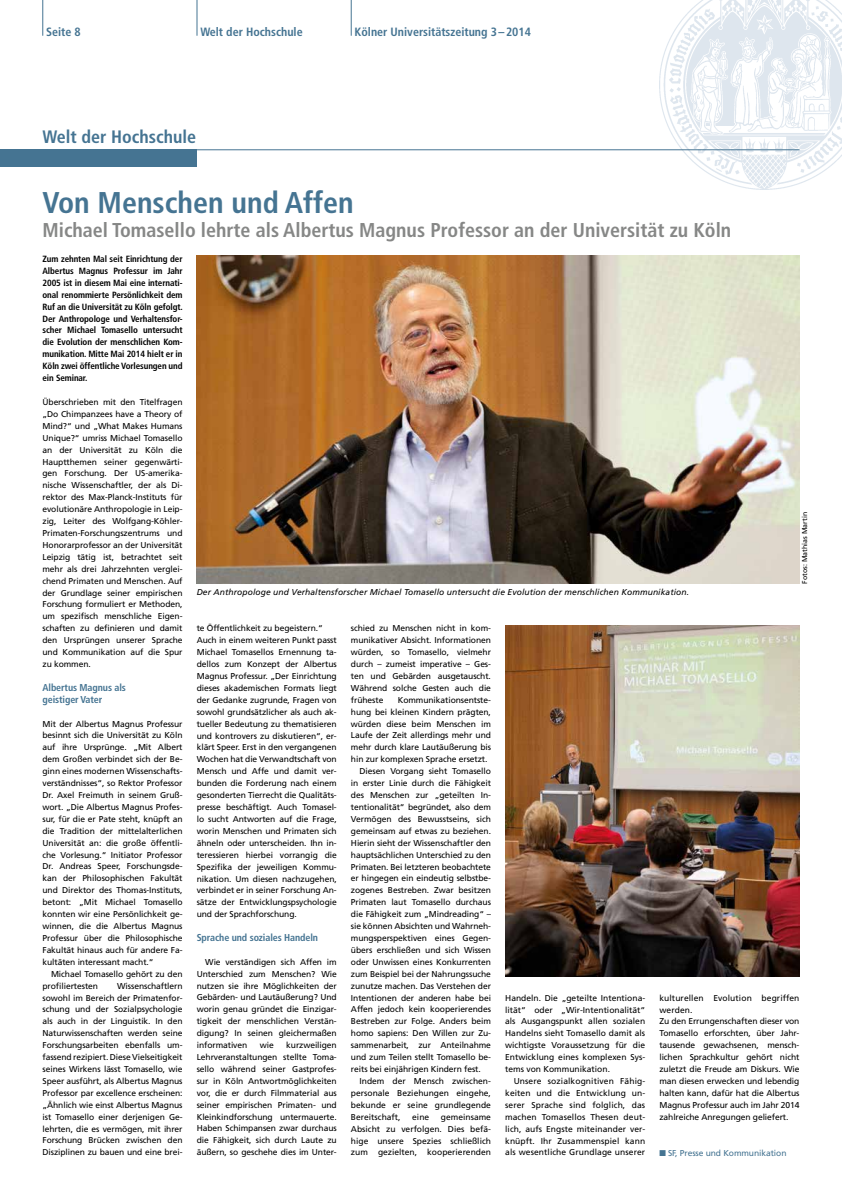
<style>
.page{position:relative;width:842px;height:1191px;background:#fff}
.page>*{position:absolute;margin:0;border:0;box-sizing:border-box;transform-origin:0 0}
.t1{font:700 condensed 30px "Frutiger";color:#457492}
.t2{font:700 condensed 20px "Frutiger";color:#868786}
.t3{font:700 condensed 18px "Frutiger";color:#457492}
.t4{font:700 condensed 12px "Frutiger";color:#457492}
.t5{font:700 condensed 10px/11.9px "Frutiger";letter-spacing:-.01em;color:#457492}
.t6{font:700 condensed 9px/11.9px "Frutiger";letter-spacing:-.01em;color:#000;text-align:justify}
.t7{font:8.5px/11.9px "Frutiger";letter-spacing:-.01em;color:#000;text-align:justify}
.t8{font:italic 8.5px "Frutiger";letter-spacing:.01em;color:#000}
.t9{font:8.5px "Frutiger";letter-spacing:-.01em;color:#457492}
.t10{font:7px "Frutiger";color:#000}
</style>
<div class="page">
<img style="left:659px;top:0;width:183px;height:189px">
<hr style="left:43px;top:0;width:1px;height:36px;background:#457492">
<hr style="left:197px;top:0;width:1px;height:36px;background:#457492">
<hr style="left:351px;top:0;width:1px;height:36px;background:#457492">
<div style="left:0;top:149px;width:197px;height:18px;background:#457492"></div>
<hr style="left:0;top:149px;width:799px;height:1px;background:#457492">
<img style="left:197px;top:255px;width:602px;height:328px">
<img style="left:505px;top:625px;width:294px;height:351px">
<h3 class="t4" style="left:46px;top:24px;width:36px">Seite 8</h3>
<h3 class="t4" style="left:200px;top:24px;width:104px">Welt der Hochschule</h3>
<h3 class="t4" style="left:355px;top:24px;width:178px">Kölner Universitätszeitung 3–2014</h3>
<h3 class="t3" style="left:43px;top:126px;width:155px">Welt der Hochschule</h3>
<h1 class="t1" style="left:43px;top:185px;width:313px">Von Menschen und Affen</h1>
<h2 class="t2" style="left:43px;top:218px;width:690px">Michael Tomasello lehrte als Albertus Magnus Professor an der Universität zu Köln</h2>
<p class="t6" style="left:43px;top:253px;width:142px">Zum zehnten Mal seit Einrichtung der Albertus Magnus Professur im Jahr 2005 ist in diesem Mai eine internati&shy;onal renommierte Persönlichkeit dem Ruf an die Universität zu Köln gefolgt.<br>Der Anthropologe und Verhaltensfor&shy;scher Michael Tomasello untersucht die Evolution der menschlichen Kom&shy;munikation. Mitte Mai 2014 hielt er in Köln zwei öffentliche Vorlesungen und ein Seminar.</p>
<p class="t7" style="left:43px;top:396px;width:142px">Überschrieben mit den Titelfragen „Do Chimpanzees have a Theory of Mind?“ und „What Makes Humans Unique?“ umriss Michael Tomasello an der Universität zu Köln die Hauptthemen seiner gegenwärti&shy;gen Forschung. Der US-amerika&shy;nische Wissenschaftler, der als Di&shy;rektor des Max-Planck-Instituts für evolutionäre Anthropologie in Leip&shy;zig, Leiter des Wolfgang-Köhler-Primaten-Forschungszentrums und Honorarprofessor an der Universität Leipzig tätig ist, betrachtet seit mehr als drei Jahrzehnten verglei&shy;chend Primaten und Menschen. Auf der Grundlage seiner empirischen Forschung formuliert er Methoden, um spezifisch menschliche Eigen&shy;schaften zu definieren und damit den Ursprüngen unserer Sprache und Kommunikation auf die Spur zu kommen.</p>
<p class="t5" style="left:43px;top:681px;width:85px">Albertus Magnus als geistiger Vater</p>
<p class="t7" style="left:43px;top:717px;width:142px">Mit der Albertus Magnus Professur besinnt sich die Universität zu Köln auf ihre Ursprünge. „Mit Albert dem Großen verbindet sich der Be&shy;ginn eines modernen Wissenschafts&shy;verständnisses“, so Rektor Professor Dr. Axel Freimuth in seinem Gruß&shy;wort. „Die Albertus Magnus Profes&shy;sur, für die er Pate steht, knüpft an die Tradition der mittelalterlichen Universität an: die große öffentli&shy;che Vorlesung.“ Initiator Professor Dr. Andreas Speer, Forschungsde&shy;kan der Philosophischen Fakultät und Direktor des Thomas-Instituts, betont: „Mit Michael Tomasello konnten wir eine Persönlichkeit ge&shy;winnen, die die Albertus Magnus Professur über die Philosophische Fakultät hinaus auch für andere Fa&shy;kultäten interessant macht.“</p>
<p class="t7" style="left:43px;top:967px;width:142px;text-indent:8px">Michael Tomasello gehört zu den profiliertesten</p>
<p class="t10" style="left:800px;top:583px;width:73px;rotate:-90deg">Fotos: Mathias Martin</p>
<p class="t8" style="left:197px;top:587px;width:494px">Der Anthropologe und Verhaltensforscher Michael Tomasello untersucht die Evolution der menschlichen Kommunikation.</p>
<p class="t7" style="left:197px;top:622px;width:142px;text-align:left">te Öffentlichkeit zu begeistern.“ Auch in einem weiteren Punkt passt Michael Tomasellos Ernennung ta&shy;dellos zum Konzept der Albertus Magnus Professur. „Der Einrichtung dieses akademischen Formats liegt der Gedanke zugrunde, Fragen von sowohl grundsätzlicher als auch ak&shy;tueller Bedeutung zu thematisieren und kontrovers zu diskutieren“, er&shy;klärt Speer. Erst in den vergangenen Wochen hat die Verwandtschaft von Mensch und Affe und damit ver&shy;bunden die Forderung nach einem gesonderten Tierrecht die Qualitäts&shy;presse beschäftigt. Auch Tomasel&shy;lo sucht Antworten auf die Frage, worin Menschen und Primaten sich ähneln oder unterscheiden. Ihn in&shy;teressieren hierbei vorrangig die Spezifika der jeweiligen Kommu&shy;nikation. Um diesen nachzugehen, verbindet er in seiner Forschung An&shy;sätze der Entwicklungspsychologie und der Sprachforschung.</p>
<p class="t5" style="left:197px;top:931px;width:123px">Sprache und soziales Handeln</p>
<p class="t7" style="left:197px;top:955px;width:142px;text-indent:8px">Wie verständigen sich Affen im Unterschied zum Menschen? Wie nutzen sie ihre Möglichkeiten der Gebärden- und Lautäußerung? Und worin genau gründet die Einzigar&shy;tigkeit der menschlichen Verstän&shy;digung? In seinen gleichermaßen informativen</p>
<p class="t7" style="left:351px;top:622px;width:142px">schied zu Menschen nicht in kom&shy;munikativer Absicht. Informationen würden, so Tomasello, vielmehr durch – zumeist imperative – Ges&shy;ten und Gebärden ausgetauscht.<br>Während solche Gesten auch die früheste</p>
<p class="t7" style="left:398px;top:694px;width:95px">Kommunikationsentste-</p>
<p class="t7" style="left:351px;top:705px;width:142px">hung bei kleinen Kindern prägten,</p>
<p class="t7" style="left:351px;top:717px;width:142px">würden diese beim Menschen im</p>
<p class="t7" style="left:351px;top:729px;width:142px">Laufe der Zeit allerdings mehr und</p>
<p class="t7" style="left:351px;top:741px;width:142px">mehr durch klare Lautäußerung bis</p>
<p class="t7" style="left:351px;top:753px;width:138px">hin zur komplexen Sprache ersetzt.</p>
<p class="t7" style="left:359px;top:765px;width:133px">Diesen Vorgang sieht Tomasello</p>
<p class="t7" style="left:351px;top:777px;width:142px">in erster Linie durch die Fähigkeit</p>
<p class="t7" style="left:351px;top:789px;width:142px">des Menschen zur „geteilten In-</p>
<p class="t7" style="left:351px;top:801px;width:142px">tentionalität“ begründet, also dem</p>
<p class="t7" style="left:351px;top:813px;width:142px">Vermögen des Bewusstseins, sich</p>
<p class="t7" style="left:351px;top:824px;width:142px">gemeinsam auf etwas zu beziehen.</p>
<p class="t7" style="left:351px;top:836px;width:142px">Hierin sieht der Wissenschaftler den</p>
<p class="t7" style="left:351px;top:848px;width:142px">hauptsächlichen Unterschied zu den</p>
<p class="t7" style="left:351px;top:860px;width:142px">Primaten. Bei letzteren beobachtete</p>
<p class="t7" style="left:351px;top:872px;width:142px">er hingegen ein eindeutig selbstbe-</p>
<p class="t7" style="left:351px;top:884px;width:142px">zogenes Bestreben. Zwar besitzen</p>
<p class="t7" style="left:351px;top:896px;width:142px">Primaten laut Tomasello durchaus</p>
<p class="t7" style="left:351px;top:908px;width:142px">die Fähigkeit zum „Mindreading“ –</p>
<p class="t7" style="left:351px;top:920px;width:142px">sie können Absichten und Wahrneh-</p>
<p class="t7" style="left:351px;top:932px;width:142px">mungsperspektiven eines Gegen-</p>
<p class="t7" style="left:351px;top:944px;width:142px">übers erschließen und sich Wissen</p>
<p class="t7" style="left:351px;top:955px;width:142px">oder Unwissen eines Konkurrenten</p>
<p class="t7" style="left:351px;top:967px;width:142px">zum Beispiel bei der Nahrungssuche</p>
<p class="t7" style="left:351px;top:979px;width:142px">zunutze machen. Das Verstehen der</p>
<p class="t7" style="left:351px;top:991px;width:142px">Intentionen der anderen habe bei</p>
<p class="t7" style="left:351px;top:1003px;width:142px">Affen jedoch kein kooperierendes</p>
<p class="t7" style="left:351px;top:1015px;width:142px">Bestreben zur Folge. Anders beim</p>
<p class="t7" style="left:351px;top:1027px;width:142px">homo sapiens: Den Willen zur Zu-</p>
<p class="t7" style="left:351px;top:1039px;width:142px">sammenarbeit, zur Anteilnahme</p>
<p class="t7" style="left:351px;top:1051px;width:142px">und zum Teilen stellt Tomasello be-</p>
<p class="t7" style="left:351px;top:1063px;width:131px">reits bei einjährigen Kindern fest.</p>
<p class="t7" style="left:359px;top:1075px;width:133px">Indem der Mensch zwischen-</p>
<p class="t7" style="left:351px;top:1086px;width:142px">personale Beziehungen eingehe,</p>
<p class="t7" style="left:351px;top:1098px;width:142px">bekunde er seine grundlegende</p>
<p class="t7" style="left:351px;top:1110px;width:51px">Bereitschaft,</p>
<p class="t7" style="left:412px;top:1110px;width:19px">eine</p>
<p class="t7" style="left:43px;top:979px;width:142px;text-indent:75px">Wissenschaftlern sowohl im Bereich der Primatenfor&shy;schung und der Sozialpsychologie als auch in der Linguistik. In den Naturwissenschaften werden seine Forschungsarbeiten ebenfalls um&shy;fassend rezipiert. Diese Vielseitigkeit seines Wirkens lässt Tomasello, wie Speer ausführt, als Albertus Magnus Professor par excellence erscheinen: „Ähnlich wie einst Albertus Magnus ist Tomasello einer derjenigen Ge&shy;lehrten, die es vermögen, mit ihrer Forschung Brücken zwischen den Disziplinen zu bauen und eine brei-</p>
<p class="t7" style="left:659px;top:991px;width:142px;text-align:left">kulturellen Evolution begriffen werden.<br>Zu den Errungenschaften dieser von<br>Tomasello erforschten, über Jahr&shy;tausende gewachsenen, mensch&shy;lichen Sprachkultur gehört nicht zuletzt die Freude am Diskurs. Wie man diesen erwecken und lebendig halten kann, dafür hat die Albertus<br>Magnus Professur auch im Jahr 2014 zahlreiche Anregungen geliefert.</p>
<p class="t9" style="left:659px;top:1147px;width:129px">■ SF, Presse und Kommunikation</p>
<p class="t7" style="left:505px;top:991px;width:142px">Handeln. Die „geteilte Intentiona&shy;lität“ oder „Wir-Intentionalität“ als Ausgangspunkt allen sozialen Handelns sieht Tomasello damit als wichtigste Voraussetzung für die Entwicklung eines komplexen Sys&shy;tems von Kommunikation.</p>
<p class="t7" style="left:505px;top:1075px;width:142px;text-indent:8px">Unsere sozialkognitiven Fähig&shy;keiten und die Entwicklung un&shy;serer Sprache sind folglich, das machen Tomasellos Thesen deut&shy;lich, aufs Engste miteinander ver&shy;knüpft. Ihr Zusammenspiel kann als wesentliche Grundlage unserer</p>
<p class="t7" style="left:197px;top:1039px;width:142px;text-indent:89px">kurzweiligen Lehrveranstaltungen stellte Toma&shy;sello während seiner Gastprofes&shy;sur in Köln Antwortmöglichkeiten vor, die er durch Filmmaterial aus seiner empirischen Primaten- und Kleinkindforschung untermauerte.<br>Haben Schimpansen zwar durchaus die Fähigkeit, sich durch Laute zu äußern, so geschehe dies im Unter-</p>
<p class="t7" style="left:260px;top:1039px;width:15px">wie</p>
<p class="t7" style="left:351px;top:1110px;width:142px;text-indent:90px">gemeinsame Absicht zu verfolgen. Dies befä&shy;hige unsere Spezies schließlich zum gezielten, kooperierenden</p>
</div>
